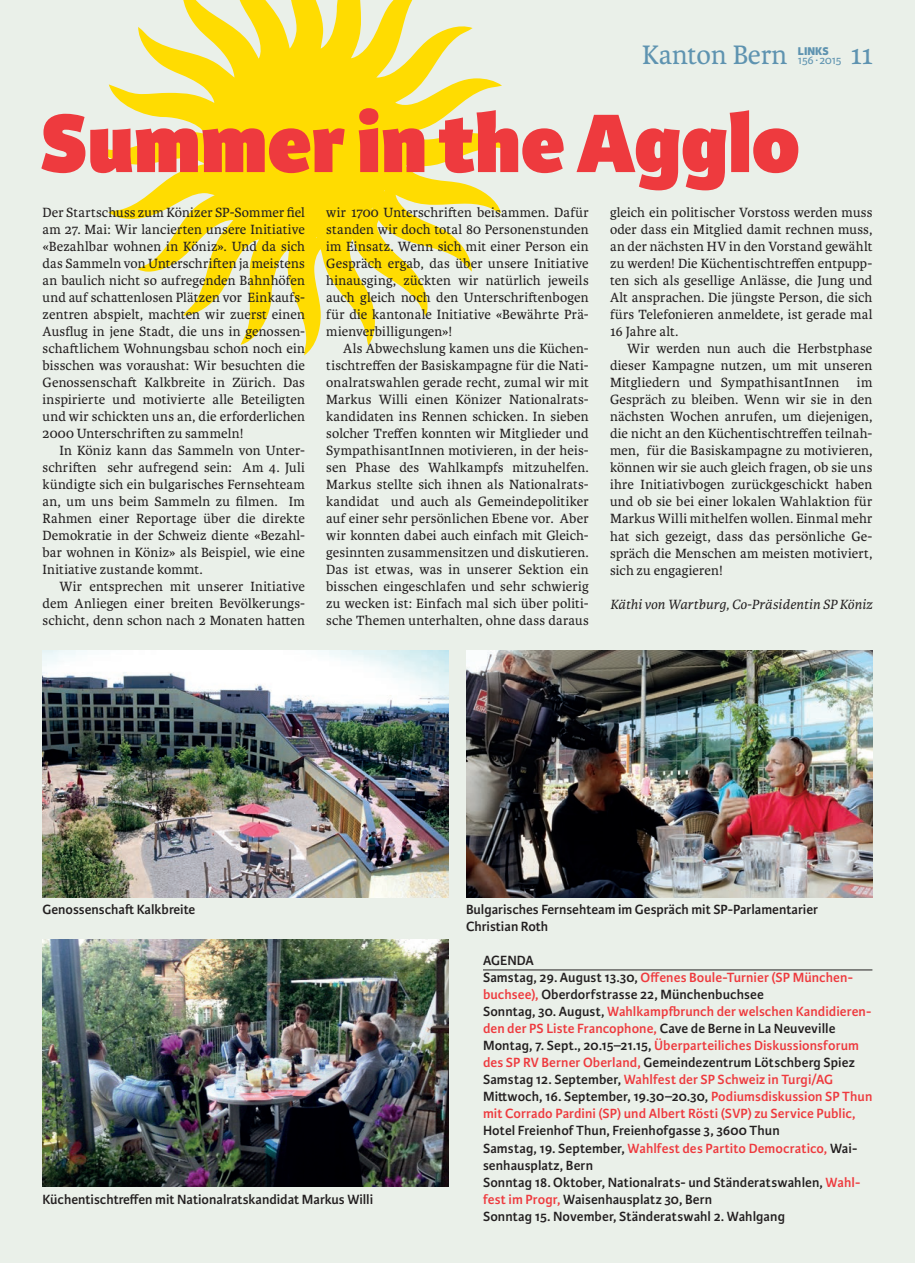
<style>
.page{position:relative;width:915px;height:1263px;background:#fff}
.page>*{position:absolute;margin:0;border:0;box-sizing:border-box;transform-origin:0 0}
.t1{font:800 88.5px "Karmina Sans";color:#ee3a3e}
.t2{font:28.5px "Karmina";color:#5e93b0}
.t3{font:14.25px/17px "Karmina";letter-spacing:.01em;color:#231f20;text-align:justify}
.t4{font:600 14.25px/17px "Karmina Sans";letter-spacing:.005em;color:#ee3a3e}
.t5{font:600 14.25px/17px "Karmina Sans";color:#231f20}
.t6{font:italic 14.25px "Karmina";letter-spacing:.005em;color:#231f20}
.t7{font:12px "Karmina Sans";letter-spacing:-.015em;color:#5e93b0}
.t8{font:800 12px "Karmina Sans";color:#5e93b0}
.s1{color:#231f20}
.s2{color:#ee3a3e}
</style>
<div class="page">
<div style="left:0;top:0;width:914px;height:1263px;background:#eaf0e9"></div>
<svg style="left:98px;top:0;width:413px;height:355px"></svg>
<div style="left:212px;top:56px;width:183px;height:182px;background:#ffdc01;border-radius:50%"></div>
<img style="left:43px;top:940px;width:406px;height:246px">
<img style="left:466px;top:651px;width:406px;height:246px">
<hr style="left:483px;top:969px;width:389px;height:1px;background:#231f20">
<img style="left:43px;top:651px;width:406px;height:246px">
<h2 class="t2" style="left:642px;top:39px;width:147px">Kanton Bern</h2>
<p class="t8" style="left:797px;top:44px;width:32px">LINKS</p>
<p class="t7" style="left:797px;top:53px;width:45px">156∙ 2015</p>
<h2 class="t2" style="left:850px;top:39px;width:24px">11</h2>
<h1 class="t1" style="left:40px;top:91px;width:761px">Summer in the Agglo</h1>
<p class="t3" style="left:326px;top:204px;width:264px">wir 1700 Unterschriften beisammen. Dafür standen wir doch total 80 Personenstunden im Einsatz. Wenn sich mit einer Person ein Gespräch ergab, das über unsere Initiative hinausging, zückten wir natürlich jeweils auch gleich noch den Unterschriftenbogen für die kantonale Initiative «Bewährte Prä&shy;mienverbilligungen»!</p>
<p class="t3" style="left:326px;top:340px;width:264px;text-indent:17px">Als Abwechslung kamen uns die Küchen&shy;tischtreffen der Basiskampagne für die Nati&shy;onalratswahlen gerade recht, zumal wir mit Markus Willi einen Könizer Nationalrats&shy;kandidaten ins Rennen schicken. In sieben solcher Treffen konnten wir Mitglieder und SympathisantInnen motivieren, in der heis&shy;sen Phase des Wahlkampfs mitzuhelfen.<br>Markus stellte sich ihnen als Nationalrats&shy;kandidat und auch als Gemeindepolitiker auf einer sehr persönlichen Ebene vor. Aber wir konnten dabei auch einfach mit Gleich&shy;gesinnten zusammensitzen und diskutieren.<br>Das ist etwas, was in unserer Sektion ein bisschen eingeschlafen und sehr schwierig zu wecken ist: Einfach mal sich über politi&shy;sche Themen unterhalten, ohne dass daraus</p>
<p class="t3" style="left:43px;top:204px;width:264px">Der Startschuss zum Könizer SP-Sommer fiel am 27. Mai: Wir lancierten unsere Initiative «Bezahlbar wohnen in Köniz». Und da sich das Sammeln von Unterschriften ja meistens an baulich nicht so aufregenden Bahnhöfen und auf schattenlosen Plätzen vor Einkaufs&shy;zentren abspielt, machten wir zuerst einen Ausflug in jene Stadt, die uns in genossen&shy;schaftlichem Wohnungsbau schon noch ein bisschen was voraushat: Wir besuchten die Genossenschaft Kalkbreite in Zürich. Das inspirierte und motivierte alle Beteiligten und wir schickten uns an, die erforderlichen 2000 Unterschriften zu sammeln!</p>
<p class="t3" style="left:43px;top:442px;width:264px;text-indent:17px">In Köniz kann das Sammeln von Unter&shy;schriften sehr aufregend sein: Am 4. Juli kündigte sich ein bulgarisches Fernsehteam an, um uns beim Sammeln zu filmen. Im Rahmen einer Reportage über die direkte Demokratie in der Schweiz diente «Bezahl&shy;bar wohnen in Köniz» als Beispiel, wie eine Initiative zustande kommt.</p>
<p class="t3" style="left:43px;top:578px;width:264px;text-indent:17px">Wir entsprechen mit unserer Initiative dem Anliegen einer breiten Bevölkerungs&shy;schicht, denn schon nach 2 Monaten hatten</p>
<p class="t3" style="left:609px;top:204px;width:264px">gleich ein politischer Vorstoss werden muss oder dass ein Mitglied damit rechnen muss, an der nächsten HV in den Vorstand gewählt zu werden! Die Küchentischtreffen entpupp&shy;ten sich als gesellige Anlässe, die Jung und Alt ansprachen. Die jüngste Person, die sich fürs Telefonieren anmeldete, ist gerade mal 16 Jahre alt.</p>
<p class="t3" style="left:609px;top:340px;width:264px;text-indent:17px">Wir werden nun auch die Herbstphase dieser Kampagne nutzen, um mit unseren Mitgliedern und SympathisantInnen im Gespräch zu bleiben. Wenn wir sie in den nächsten Wochen anrufen, um diejenigen, die nicht an den Küchentischtreffen teilnah&shy;men, für die Basiskampagne zu motivieren, können wir sie auch gleich fragen, ob sie uns ihre Initiativbogen zurückgeschickt haben und ob sie bei einer lokalen Wahlaktion für Markus Willi mithelfen wollen. Einmal mehr hat sich gezeigt, dass das persönliche Ge&shy;spräch die Menschen am meisten motiviert, sich zu engagieren!</p>
<p class="t6" style="left:609px;top:596px;width:264px">Käthi von Wartburg, Co-Präsidentin SP Köniz</p>
<p class="t5" style="left:43px;top:901px;width:154px">Genossenschaft Kalkbreite</p>
<p class="t5" style="left:43px;top:1191px;width:332px">Küchentischtreffen mit Nationalratskandidat Markus Willi</p>
<p class="t5" style="left:466px;top:901px;width:353px">Bulgarisches Fernsehteam im Gespräch mit SP-Parlamentarier<br>Christian Roth</p>
<p class="t4" style="left:483px;top:952px;width:391px"><span class="s1">AGENDA<br>Samstag, 29. August 13.30,</span> Offenes Boule-Turnier (SP München&shy;buchsee), <span class="s1">Oberdorfstrasse 22, Münchenbuchsee<br>Sonntag, 30. August,</span> Wahlkampfbrunch der welschen Kandidieren&shy;den der PS Liste Francophone, <span class="s1">Cave de Berne in La Neuveville Montag, 7. Sept., 20.15–21.15,</span> Überparteiliches Diskussionsforum des SP RV Berner Oberland, <span class="s1">Gemeindezentrum Lötschberg Spiez Samstag 12. September,</span> Wahlfest der SP Schweiz in Turgi/AG <span class="s1">Mittwoch, 16. September, 19.30–20.30,</span> Podiumsdiskussion SP Thun mit Corrado Pardini (SP) und Albert Rösti (SVP) zu Service Public,</p>
<p class="t5" style="left:483px;top:1122px;width:378px">Hotel Freienhof Thun, Freienhofgasse 3, 3600 Thun<br>Samstag, 19. September, <span class="s2">Wahlfest des Partito Democratico,</span> Wai&shy;senhausplatz, Bern<br>Sonntag 18. Oktober, Nationalrats- und Ständeratswahlen, <span class="s2">Wahl&shy;fest im Progr,</span> Waisenhausplatz 30, Bern<br>Sonntag 15. November, Ständeratswahl 2. Wahlgang</p>
</div>
